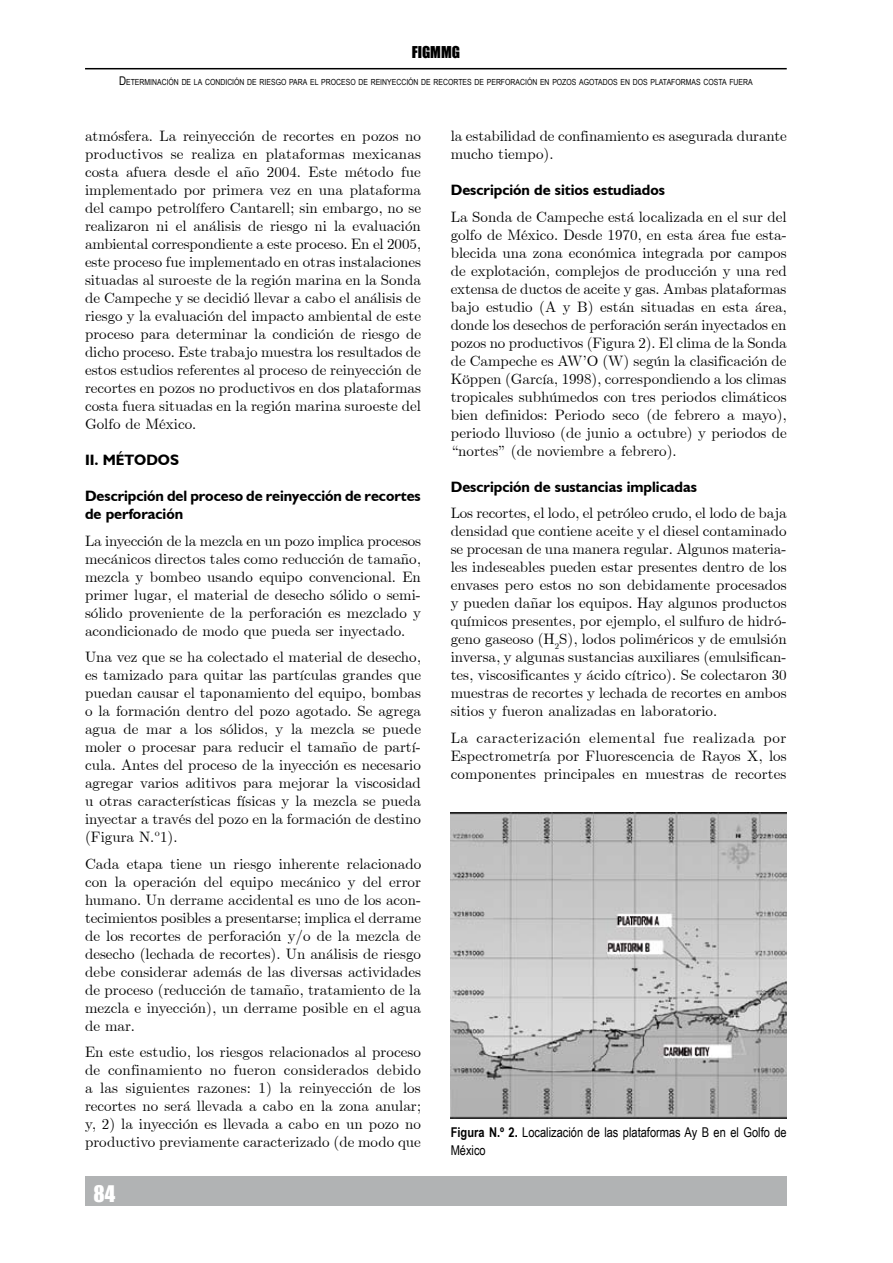
<style>
.page{position:relative;width:893px;height:1263px;background:#fff}
.page>*{position:absolute;margin:0;border:0;box-sizing:border-box;transform-origin:0 0}
.t1{font:21px "Impact";color:#fff}
.t2{font:15px/18px "Euclid";color:#000;text-align:justify}
.t3{font:700 15px/18px "Humanist 521 BT";color:#000}
.t4{font:15px "Impact";color:#000}
.t5{font:13.5px/18px "Arial Narrow";color:#000}
.t6{font:8.4px "Arial Narrow";color:#000}
.s1{font-size:12px}
.s2{font-weight:700}
</style>
<div class="page">
<div style="left:85px;top:1176px;width:702px;height:30px;background:#b1b3b4"></div>
<hr style="left:85px;top:68px;width:702px;height:1px;background:#000">
<img style="left:451px;top:813px;width:335px;height:305px">
<p class="t4" style="left:412px;top:41px;width:50px">FIGMMG</p>
<p class="t6" style="left:119px;top:76px;width:635px"><span class="s1">D</span>ETERMINACIÓN DE LA CONDICIÓN DE RIESGO PARA EL PROCESO DE REINYECCIÓN DE RECORTES DE PERFORACIÓN EN POZOS AGOTADOS EN DOS PLATAFORMAS COSTA FUERA</p>
<p class="t2" style="left:85px;top:127px;width:337px">atmósfera. La reinyección de recortes en pozos no productivos se realiza en plataformas mexicanas costa afuera desde el año 2004. Este método fue implementado por primera vez en una plataforma del campo petrolífero Cantarell; sin embargo, no se realizaron ni el análisis de riesgo ni la evaluación ambiental correspondiente a este proceso. En el 2005, este proceso fue implementado en otras instalaciones situadas al suroeste de la región marina en la Sonda de Campeche y se decidió llevar a cabo el análisis de riesgo y la evaluación del impacto ambiental de este proceso para determinar la condición de riesgo de dicho proceso. Este trabajo muestra los resultados de estos estudios referentes al proceso de reinyección de recortes en pozos no productivos en dos plataformas costa fuera situadas en la región marina suroeste del Golfo de México.</p>
<p class="t3" style="left:85px;top:451px;width:95px">II. MÉTODOS</p>
<p class="t3" style="left:85px;top:487px;width:337px">Descripción del proceso de reinyección de recortes de perforación</p>
<p class="t2" style="left:85px;top:532px;width:337px">La inyección de la mezcla en un pozo implica procesos mecánicos directos tales como reducción de tamaño, mezcla y bombeo usando equipo convencional. En primer lugar, el material de desecho sólido o semi&shy;sólido proveniente de la perforación es mezclado y acondicionado de modo que pueda ser inyectado.</p>
<p class="t2" style="left:85px;top:648px;width:337px">Una vez que se ha colectado el material de desecho, es tamizado para quitar las partículas grandes que puedan causar el taponamiento del equipo, bombas o la formación dentro del pozo agotado. Se agrega agua de mar a los sólidos, y la mezcla se puede moler o procesar para reducir el tamaño de partí&shy;cula. Antes del proceso de la inyección es necesario agregar varios aditivos para mejorar la viscosidad u otras características físicas y la mezcla se pueda inyectar a través del pozo en la formación de destino (Figura N.º1).</p>
<p class="t2" style="left:85px;top:855px;width:338px">Cada etapa tiene un riesgo inherente relacionado con la operación del equipo mecánico y del error humano. Un derrame accidental es uno de los acon&shy;tecimientos posibles a presentarse; implica el derrame de los recortes de perforación y/o de la mezcla de desecho (lechada de recortes). Un análisis de riesgo debe considerar además de las diversas actividades de proceso (reducción de tamaño, tratamiento de la mezcla e inyección), un derrame posible en el agua de mar.</p>
<p class="t2" style="left:85px;top:1043px;width:337px">En este estudio, los riesgos relacionados al proceso de confinamiento no fueron considerados debido a las siguientes razones: 1) la reinyección de los recortes no será llevada a cabo en la zona anular; y, 2) la inyección es llevada a cabo en un pozo no productivo previamente caracterizado (de modo que</p>
<h1 class="t1" style="left:94px;top:1178px;width:23px">84</h1>
<p class="t2" style="left:451px;top:127px;width:337px">la estabilidad de confinamiento es asegurada durante mucho tiempo).</p>
<p class="t3" style="left:451px;top:181px;width:216px">Descripción de sitios estudiados</p>
<p class="t2" style="left:451px;top:208px;width:338px">La Sonda de Campeche está localizada en el sur del golfo de México. Desde 1970, en esta área fue esta&shy;blecida una zona económica integrada por campos de explotación, complejos de producción y una red extensa de ductos de aceite y gas. Ambas plataformas bajo estudio (A y B) están situadas en esta área, donde los desechos de perforación serán inyectados en pozos no productivos (Figura 2). El clima de la Sonda de Campeche es AW’O (W) según la clasificación de Köppen (García, 1998), correspondiendo a los climas tropicales subhúmedos con tres periodos climáticos bien definidos: Periodo seco (de febrero a mayo), periodo lluvioso (de junio a octubre) y periodos de “nortes” (de noviembre a febrero).</p>
<p class="t3" style="left:451px;top:477px;width:248px">Descripción de sustancias implicadas</p>
<p class="t2" style="left:451px;top:504px;width:338px">Los recortes, el lodo, el petróleo crudo, el lodo de baja densidad que contiene aceite y el diesel contaminado se procesan de una manera regular. Algunos materia&shy;les indeseables pueden estar presentes dentro de los envases pero estos no son debidamente procesados y pueden dañar los equipos. Hay algunos productos químicos presentes, por ejemplo, el sulfuro de hidró&shy;geno gaseoso (H<sub>2</sub>S), lodos poliméricos y de emulsión inversa, y algunas sustancias auxiliares (emulsifican&shy;tes, viscosificantes y ácido cítrico). Se colectaron 30 muestras de recortes y lechada de recortes en ambos sitios y fueron analizadas en laboratorio.</p>
<p class="t2" style="left:451px;top:729px;width:337px">La caracterización elemental fue realizada por Espectrometría por Fluorescencia de Rayos X, los componentes principales en muestras de recortes</p>
<p class="t5" style="left:451px;top:1122px;width:337px"><span class="s2">Figura N.º 2.</span> Localización de las plataformas Ay B en el Golfo de<br>México</p>
</div>
